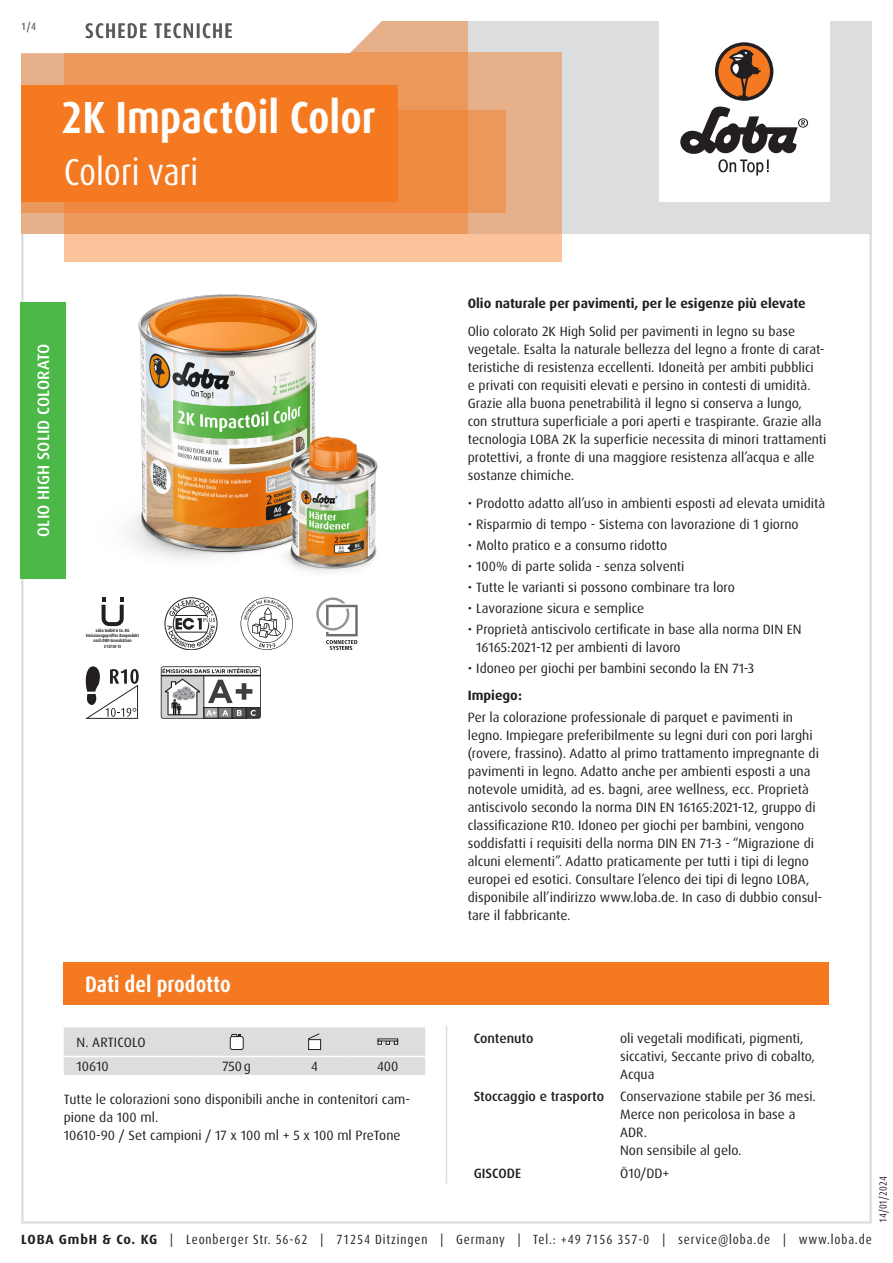
<style>
.page{position:relative;width:893px;height:1263px;background:#fff}
.page>*{position:absolute;margin:0;border:0;box-sizing:border-box;transform-origin:0 0}
.Produktname_weiss{font:700 condensed 45px "Dax Pro";color:#fff}
.Variante_weiss{font:condensed 37.5px "Dax Pro";color:#fff}
.Abschnitt{font:700 condensed 22.5px "Dax Pro";color:#fff}
.TI{font:500 condensed 21px "Dax Pro";letter-spacing:.06em;color:#57585a}
.Produktart_Oel-Veredelung{font:500 16.5px "Dax Pro";letter-spacing:.01em;color:#fff}
.Text{font:13.5px/18px "Dax Pro";color:#231f20}
.Text_ohne_Silbentrennung{font:13.5px/18px "Dax Pro";color:#231f20}
.Text_Bold{font:700 13.5px "Dax Pro";color:#231f20}
.Text_Medium{font:500 13.5px "Dax Pro";color:#231f20}
.Text_Großbuchstaben{font:13.5px "Dax Pro";letter-spacing:.01em;color:#231f20}
.Text_zentriert{font:13.5px "Dax Pro";color:#231f20}
.t1{font:condensed 13.35px "Dax Pro";letter-spacing:.065em;color:#231f20}
.t2{font:condensed 10.5px "Dax Pro";color:#231f20}
.t3{font:500 condensed 10.5px "Dax Pro";color:#57585a}
.t4{font:700 4.5px/5.2px "Dax Pro";color:#231f20;text-align:center;scale:.82 1}
.s1{font-weight:700;font-stretch:normal}
</style>
<div class="page">
<hr style="left:446px;top:1026px;width:1px;height:158px;background:#dcdddf">
<svg style="left:64px;top:1027px;width:361px;height:48px;background:#dbdcde"></svg>
<div style="left:64px;top:962px;width:765px;height:43px;background:#f47921"></div>
<svg style="left:102px;top:597px;width:22px;height:29px"></svg>
<svg style="left:165px;top:597px;width:52px;height:53px"></svg>
<svg style="left:241px;top:597px;width:52px;height:53px"></svg>
<svg style="left:316px;top:597px;width:42px;height:53px"></svg>
<svg style="left:85px;top:666px;width:54px;height:53px"></svg>
<svg style="left:161px;top:666px;width:100px;height:53px"></svg>
<img style="left:128px;top:294px;width:250px;height:279px">
<div style="left:20px;top:302px;width:46px;height:276px;background:#4cb848"></div>
<div style="left:21px;top:21px;width:851px;height:213px;background:#dcdddf"></div>
<div style="left:659px;top:0;width:170px;height:202px;background:#fff"></div>
<svg style="left:680px;top:106px;width:128px;height:70px"></svg>
<div style="left:715px;top:42px;width:58px;height:59px;background:#231f20;border-radius:50%"></div>
<svg style="left:718px;top:45px;width:52px;height:52px"></svg>
<div style="left:64px;top:52px;width:497px;height:209px;background:linear-gradient(to right,#fec79f,#efb992)"></div>
<div style="left:21px;top:111px;width:485px;height:102px;background:#ec975b"></div>
<svg style="left:21px;top:21px;width:447px;height:213px;background:#ec9557"></svg>
<svg style="left:21px;top:21px;width:411px;height:34px;background:#faede4"></svg>
<div style="left:21px;top:85px;width:376px;height:117px;background:#f47921"></div>
<p class="t3" style="left:21px;top:19px;width:16px">1/4</p>
<p class="TI" style="left:85px;top:17px;width:149px">SCHEDE TECNICHE</p>
<p class="Produktname_weiss" style="left:61px;top:89px;width:316px">2K ImpactOil Color</p>
<p class="Variante_weiss" style="left:64px;top:148px;width:136px">Colori vari</p>
<p class="Produktart_Oel-Veredelung" style="left:33px;top:537px;width:195px;rotate:-90deg">OLIO HIGH SOLID COLORATO</p>
<p class="t4" style="left:86px;top:628px;width:66px">Loba GmbH &amp; Co. KG<br>Emissionsgeprüftes Bauprodukt nach DIBt-Grundsätzen<br>Z-157.10-13</p>
<p class="Abschnitt" style="left:85px;top:970px;width:147px">Dati del prodotto</p>
<p class="Text_Großbuchstaben" style="left:77px;top:1033px;width:70px">N. ARTICOLO</p>
<p class="Text" style="left:77px;top:1058px;width:34px">10610</p>
<p class="Text_zentriert" style="left:222px;top:1058px;width:30px">750g</p>
<p class="Text_zentriert" style="left:311px;top:1058px;width:8px">4</p>
<p class="Text_zentriert" style="left:377px;top:1058px;width:23px">400</p>
<p class="Text" style="left:64px;top:1090px;width:348px">Tutte le colorazioni sono disponibili anche in contenitori cam&shy;pione da 100 ml.</p>
<p class="Text" style="left:64px;top:1126px;width:338px">10610-90 / Set campioni / 17 x 100 ml + 5 x 100 ml PreTone</p>
<p class="Text_Bold" style="left:468px;top:295px;width:339px">Olio naturale per pavimenti, per le esigenze più elevate</p>
<p class="Text" style="left:468px;top:323px;width:360px">Olio colorato 2K High Solid per pavimenti in legno su base vegetale. Esalta la naturale bellezza del legno a fronte di carat&shy;teristiche di resistenza eccellenti. Idoneità per ambiti pubblici<br>e privati con requisiti elevati e persino in contesti di umidità.<br>Grazie alla buona penetrabilità il legno si conserva a lungo,<br>con struttura superficiale a pori aperti e traspirante. Grazie alla tecnologia LOBA 2K la superficie necessita di minori trattamenti protettivi, a fronte di una maggiore resistenza all’acqua e alle sostanze chimiche.</p>
<p class="Text" style="left:468px;top:494px;width:359px">• Prodotto adatto all’uso in ambienti esposti ad elevata umidità</p>
<p class="Text" style="left:468px;top:515px;width:332px">• Risparmio di tempo - Sistema con lavorazione di 1 giorno</p>
<p class="Text" style="left:468px;top:536px;width:201px">• Molto pratico e a consumo ridotto</p>
<p class="Text" style="left:468px;top:557px;width:218px">• 100% di parte solida - senza solventi</p>
<p class="Text" style="left:468px;top:578px;width:269px">• Tutte le varianti si possono combinare tra loro</p>
<p class="Text" style="left:468px;top:599px;width:178px">• Lavorazione sicura e semplice</p>
<p class="Text" style="left:476px;top:620px;width:327px;text-indent:-9px">• Proprietà antiscivolo certificate in base alla norma DIN EN<br>16165:2021-12 per ambienti di lavoro</p>
<p class="Text" style="left:468px;top:659px;width:288px">• Idoneo per giochi per bambini secondo la EN 71-3</p>
<p class="Text_Bold" style="left:468px;top:687px;width:56px">Impiego:</p>
<p class="Text" style="left:468px;top:708px;width:356px">Per la colorazione professionale di parquet e pavimenti in legno. Impiegare preferibilmente su legni duri con pori larghi (rovere, frassino). Adatto al primo trattamento impregnante di pavimenti in legno. Adatto anche per ambienti esposti a una notevole umidità, ad es. bagni, aree wellness, ecc. Proprietà antiscivolo secondo la norma DIN EN 16165:2021-12, gruppo di classificazione R10. Idoneo per giochi per bambini, vengono soddisfatti i requisiti della norma DIN EN 71-3 - “Migrazione di alcuni elementi”. Adatto praticamente per tutti i tipi di legno europei ed esotici. Consultare l’elenco dei tipi di legno LOBA, disponibile all’indirizzo www.loba.de. In caso di dubbio consul&shy;tare il fabbricante.</p>
<p class="Text_Medium" style="left:474px;top:1029px;width:61px">Contenuto</p>
<p class="Text_ohne_Silbentrennung" style="left:620px;top:1029px;width:196px">oli vegetali modificati, pigmenti, siccativi, Seccante privo di cobalto,<br>Acqua</p>
<p class="Text_Medium" style="left:474px;top:1088px;width:132px">Stoccaggio e trasporto</p>
<p class="Text_ohne_Silbentrennung" style="left:620px;top:1087px;width:197px">Conservazione stabile per 36 mesi.</p>
<p class="Text_ohne_Silbentrennung" style="left:620px;top:1105px;width:177px">Merce non pericolosa in base a<br>ADR.</p>
<p class="Text_ohne_Silbentrennung" style="left:620px;top:1141px;width:123px">Non sensibile al gelo.</p>
<p class="Text_Medium" style="left:474px;top:1164px;width:49px">GISCODE</p>
<p class="Text_ohne_Silbentrennung" style="left:620px;top:1164px;width:51px">Ö10/DD+</p>
<p class="t2" style="left:876px;top:1222px;width:48px;rotate:-90deg">14/01/2024</p>
<p class="t1" style="left:21px;top:1230px;width:852px"><span class="s1">LOBA GmbH &amp; Co. KG</span> | Leonberger Str. 56-62 | 71254 Ditzingen | Germany | Tel.: +49 7156 357-0 | service@loba.de | www.loba.de</p>
</div>
